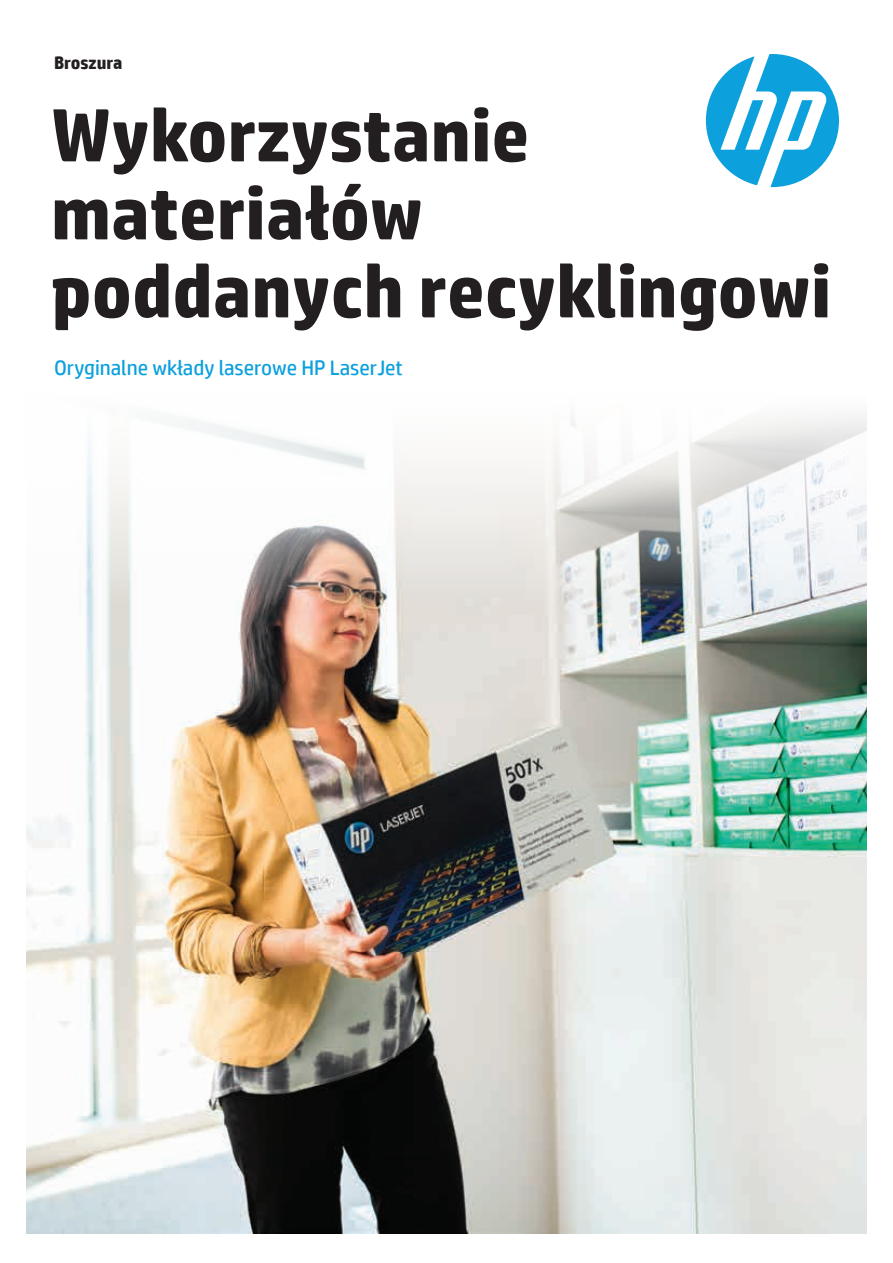
<style>
.page{position:relative;width:893px;height:1263px;background:#fff}
.page>*{position:absolute;margin:0;border:0;box-sizing:border-box;transform-origin:0 0}
.t1{font:700 75px/78px "HP Simplified";color:#231f20}
.t2{font:21px "HP Simplified";color:#0ca0dd}
.t3{font:700 18px "HP Simplified";color:#231f20}
</style>
<div class="page">
<img style="left:26px;top:118px;width:841px;height:1115px">
<svg style="left:706px;top:54px;width:133px;height:133px"></svg>
<p class="t3" style="left:54px;top:52px;width:70px">Broszura</p>
<p class="t1" style="left:51px;top:95px;width:782px">Wykorzystanie materiałów<br>poddanych recyklingowi</p>
<p class="t2" style="left:54px;top:355px;width:350px">Oryginalne wkłady laserowe HP LaserJet</p>
</div>
